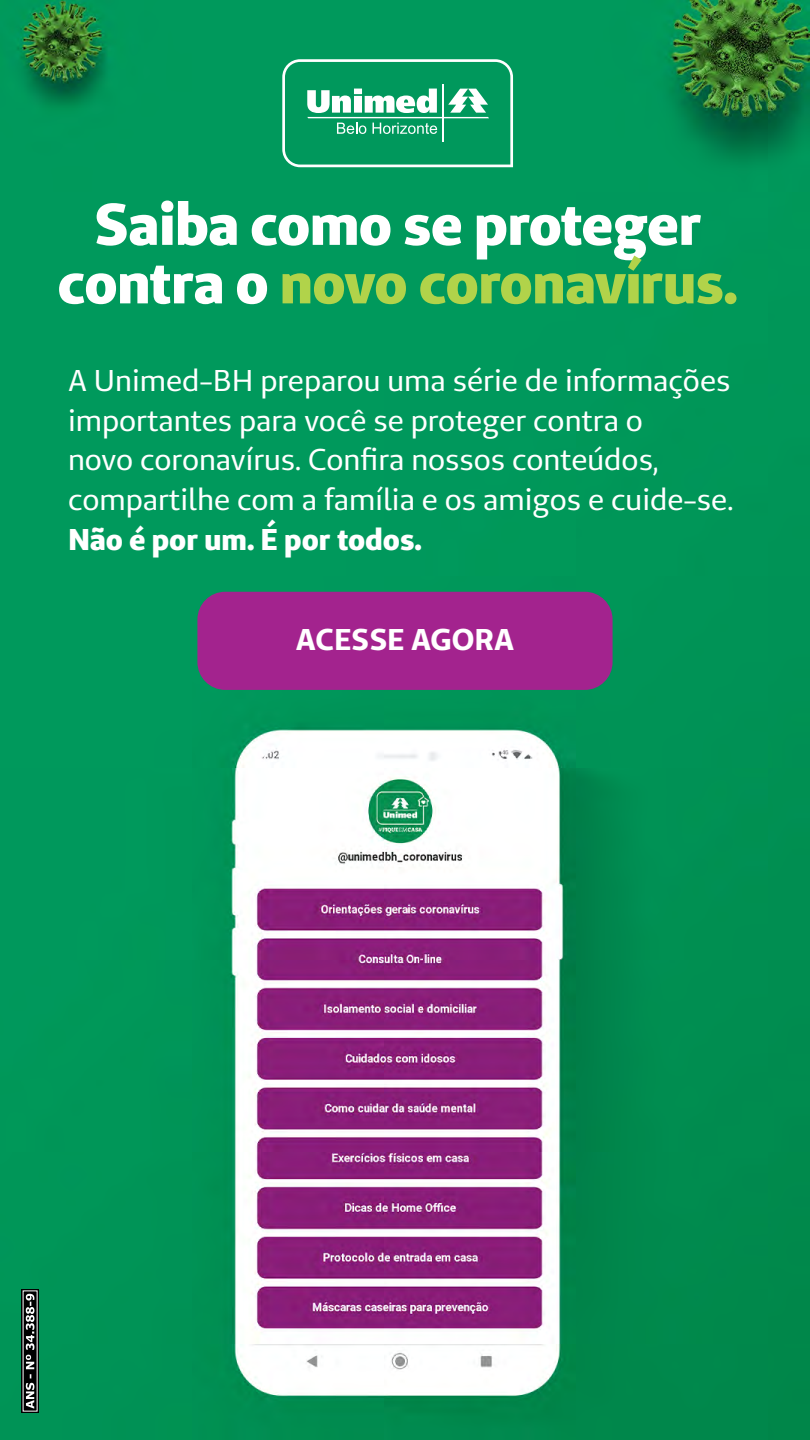
<style>
.page{position:relative;width:810px;height:1440px;background:#fff}
.page>*{position:absolute;margin:0;border:0;box-sizing:border-box;transform-origin:0 0}
.t1{font:800 58.5px/58.5px "Unimed Sans";letter-spacing:-.01em;color:#fff;text-align:center}
.t2{font:30px/39.8px "Unimed Sans";color:#fff}
.t3{font:800 30px "Unimed Sans";color:#fff}
.t4{font:700 30px "Unimed Sans";color:#fff}
.s1{color:#b1d34a}
</style>
<div class="page">
<img style="left:0;top:0;width:810px;height:1440px">
<div style="left:197px;top:592px;width:416px;height:98px;background:#a3238e;border-radius:28px"></div>
<svg style="left:282px;top:59px;width:231px;height:108px;background:#2eaa79"></svg>
<svg style="left:21px;top:1289px;width:18px;height:124px"></svg>
<svg style="left:26px;top:1294px;width:8px;height:115px"></svg>
<h1 class="t1" style="left:57px;top:194px;width:682px">Saiba como se proteger contra o <span class="s1">novo coronavírus.</span></h1>
<p class="t2" style="left:68px;top:360px;width:667px">A Unimed-BH preparou uma série de informações importantes para você se proteger contra o<br>novo coronavírus. Confira nossos conteúdos, compartilhe com a família e os amigos e cuide-se.</p>
<p class="t3" style="left:68px;top:519px;width:356px">Não é por um. É por todos.</p>
<p class="t4" style="left:296px;top:619px;width:220px">ACESSE AGORA</p>
</div>
